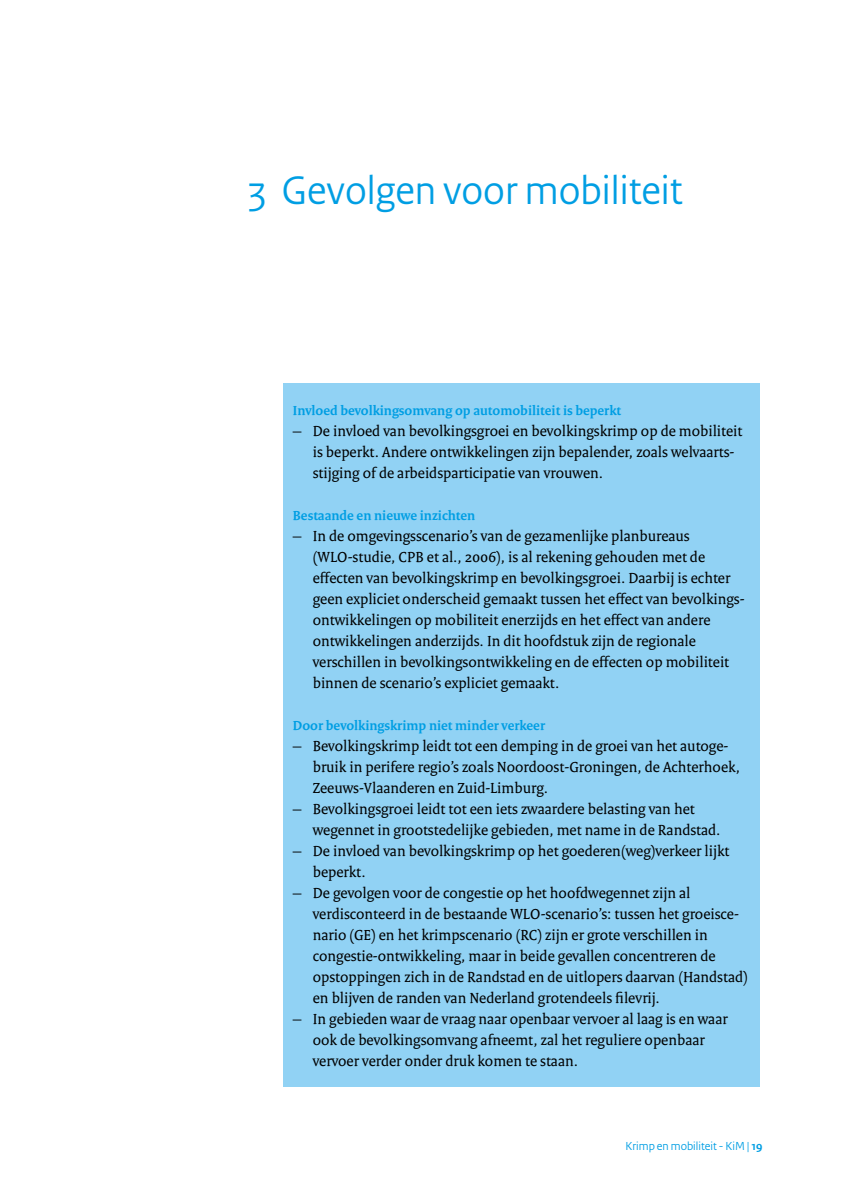
<style>
.page{position:relative;width:844px;height:1191px;background:#fff}
.page>*{position:absolute;margin:0;border:0;box-sizing:border-box;transform-origin:0 0}
.t1{font:42px "Rijksoverheid Sans";color:#009ee3}
.t2{font:15.75px/21px "Rijksoverheid Serif";color:#000}
.t3{font:700 14px "Rijksoverheid Serif";color:#009ee3}
.t4{font:12.25px "Rijksoverheid Sans";color:#009ee3}
.s1{font-size:17.5px}
.s2{font-weight:700}
</style>
<div class="page">
<div style="left:283px;top:383px;width:476px;height:704px;background:#91d2f4"></div>
<h1 class="t1" style="left:246px;top:166px;width:438px">3 Gevolgen voor mobiliteit</h1>
<p class="t3" style="left:293px;top:402px;width:330px">Invloed bevolkingsomvang op automobiliteit is beperkt</p>
<p class="t2" style="left:313px;top:420px;width:431px;text-indent:-20px"><span class="s1">–</span> De invloed van bevolkingsgroei en bevolkingskrimp op de mobiliteit is beperkt. Andere ontwikkelingen zijn bepalender, zoals welvaarts&shy;stijging of de arbeidsparticipatie van vrouwen.</p>
<p class="t3" style="left:293px;top:507px;width:184px">Bestaande en nieuwe inzichten</p>
<p class="t2" style="left:313px;top:525px;width:433px;text-indent:-20px"><span class="s1">–</span> In de omgevingsscenario’s van de gezamenlijke planbureaus (WLO-studie, CPB et al., 2006), is al rekening gehouden met de effecten van bevolkingskrimp en bevolkingsgroei. Daarbij is echter geen expliciet onderscheid gemaakt tussen het effect van bevolkings&shy;ontwikkelingen op mobiliteit enerzijds en het effect van andere ontwikkelingen anderzijds. In dit hoofdstuk zijn de regionale verschillen in bevolkingsontwikkeling en de effecten op mobiliteit binnen de scenario’s expliciet gemaakt.</p>
<p class="t3" style="left:293px;top:717px;width:254px">Door bevolkingskrimp niet minder verkeer</p>
<p class="t2" style="left:313px;top:735px;width:429px;text-indent:-20px"><span class="s1">–</span> Bevolkingskrimp leidt tot een demping in de groei van het autoge&shy;bruik in perifere regio’s zoals Noordoost-Groningen, de Achterhoek,<br>Zeeuws-Vlaanderen en Zuid-Limburg.</p>
<p class="t2" style="left:313px;top:798px;width:409px;text-indent:-20px"><span class="s1">–</span> Bevolkingsgroei leidt tot een iets zwaardere belasting van het wegennet in grootstedelijke gebieden, met name in de Randstad.</p>
<p class="t2" style="left:313px;top:840px;width:418px;text-indent:-20px"><span class="s1">–</span> De invloed van bevolkingskrimp op het goederen(weg)verkeer lijkt beperkt.</p>
<p class="t2" style="left:313px;top:882px;width:436px;text-indent:-20px"><span class="s1">–</span> De gevolgen voor de congestie op het hoofdwegennet zijn al verdisconteerd in de bestaande WLO-scenario’s: tussen het groeisce&shy;nario (GE) en het krimpscenario (RC) zijn er grote verschillen in congestie-ontwikkeling, maar in beide gevallen concentreren de opstoppingen zich in de Randstad en de uitlopers daarvan (Handstad) en blijven de randen van Nederland grotendeels filevrij.</p>
<p class="t2" style="left:313px;top:1008px;width:416px;text-indent:-20px"><span class="s1">–</span> In gebieden waar de vraag naar openbaar vervoer al laag is en waar ook de bevolkingsomvang afneemt, zal het reguliere openbaar vervoer verder onder druk komen te staan.</p>
<p class="t4" style="left:625px;top:1138px;width:138px">Krimp en mobiliteit - KiM | <span class="s2">19</span></p>
</div>
